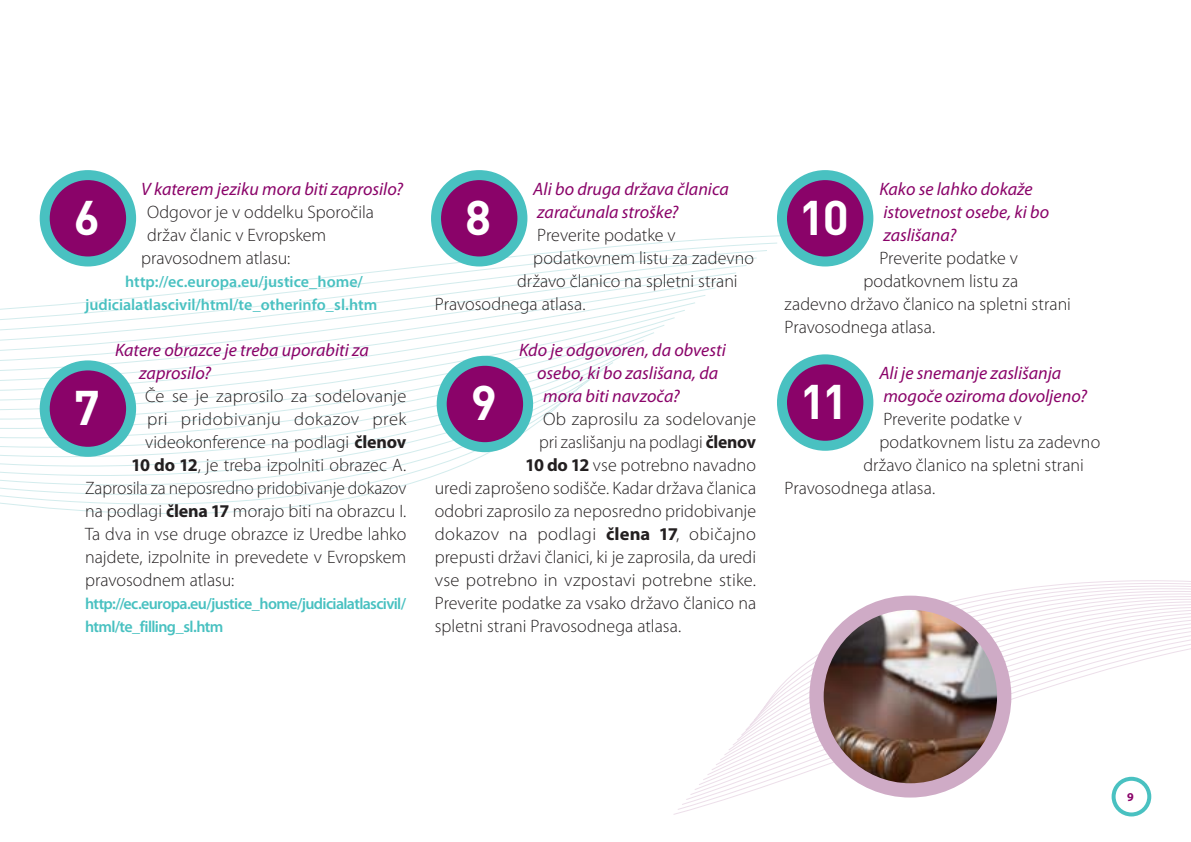
<style>
.page{position:relative;width:1191px;height:842px;background:#fff}
.page>*{position:absolute;margin:0;border:0;box-sizing:border-box;transform-origin:0 0}
.t1{font:700 48px "DIN Pro";color:#fff}
.t2{font:300 18px "Myriad Pro";color:#231f20}
.t3{font:italic 18px/23px "Myriad Pro";color:#8a0369}
.t4{font:300 18px "Myriad Pro";letter-spacing:.02em;color:#231f20}
.t5{font:300 18px "Myriad Pro";letter-spacing:.03em;color:#231f20}
.t6{font:600 16px/23px "Myriad Pro";letter-spacing:-.005em;color:#49c1c1}
.t7{font:600 16px/23px "Myriad Pro";letter-spacing:-.04em;color:#49c1c1}
.t8{font:700 12px "Myriad Pro";color:#8a0369}
.s1{font-weight:700}
</style>
<div class="page">
<svg style="left:0;top:170px;width:788px;height:344px"></svg>
<svg style="left:673px;top:580px;width:518px;height:236px"></svg>
<img style="left:818px;top:603px;width:186px;height:187px">
<div style="left:809px;top:596px;width:202px;height:201px;border:14px solid #cfabc6;border-radius:50%"></div>
<div style="left:45px;top:175px;width:86px;height:86px;background:#8a0369;border-radius:50%"></div>
<div style="left:40px;top:170px;width:96px;height:96px;border:10px solid #49c1c1;border-radius:50%"></div>
<div style="left:45px;top:365px;width:86px;height:87px;background:#8a0369;border-radius:50%"></div>
<div style="left:40px;top:360px;width:96px;height:97px;border:10px solid #49c1c1;border-radius:50%"></div>
<div style="left:436px;top:175px;width:86px;height:86px;background:#8a0369;border-radius:50%"></div>
<div style="left:431px;top:170px;width:96px;height:96px;border:10px solid #49c1c1;border-radius:50%"></div>
<div style="left:442px;top:361px;width:86px;height:86px;background:#8a0369;border-radius:50%"></div>
<div style="left:437px;top:356px;width:96px;height:96px;border:10px solid #49c1c1;border-radius:50%"></div>
<div style="left:782px;top:359px;width:86px;height:87px;background:#8a0369;border-radius:50%"></div>
<div style="left:777px;top:354px;width:96px;height:97px;border:10px solid #49c1c1;border-radius:50%"></div>
<div style="left:782px;top:175px;width:86px;height:86px;background:#8a0369;border-radius:50%"></div>
<div style="left:777px;top:170px;width:96px;height:96px;border:10px solid #49c1c1;border-radius:50%"></div>
<p class="t3" style="left:141px;top:177px;width:263px">V katerem jeziku mora biti zaprosilo?</p>
<p class="t2" style="left:147px;top:201px;width:228px">Odgovor je v oddelku Sporočila</p>
<p class="t2" style="left:147px;top:224px;width:181px">držav članic v Evropskem</p>
<p class="t2" style="left:141px;top:247px;width:151px">pravosodnem atlasu:</p>
<p class="t6" style="left:85px;top:269px;width:294px;text-indent:40px">http://ec.europa.eu/justice_home/ judicialatlascivil/html/te_otherinfo_sl.htm</p>
<p class="t3" style="left:139px;top:338px;width:231px;text-indent:-24px">Katere obrazce je treba uporabiti za zaprosilo?</p>
<p class="t2" style="left:145px;top:385px;width:263px">Če se je zaprosilo za sodelovanje</p>
<p class="t5" style="left:147px;top:408px;width:261px">pri pridobivanju dokazov prek</p>
<p class="t2" style="left:145px;top:431px;width:263px">videokonference na podlagi <span class="s1">členov</span></p>
<p class="t2" style="left:131px;top:454px;width:277px"><span class="s1">10 do 12</span>, je treba izpolniti obrazec A.</p>
<p class="t2" style="left:85px;top:477px;width:323px">Zaprosila za neposredno pridobivanje dokazov</p>
<p class="t2" style="left:85px;top:500px;width:323px">na podlagi <span class="s1">člena 17</span> morajo biti na obrazcu I.</p>
<p class="t2" style="left:85px;top:523px;width:323px">Ta dva in vse druge obrazce iz Uredbe lahko</p>
<p class="t2" style="left:85px;top:546px;width:323px">najdete, izpolnite in prevedete v Evropskem</p>
<p class="t2" style="left:85px;top:569px;width:151px">pravosodnem atlasu:</p>
<p class="t7" style="left:85px;top:591px;width:322px">http://ec.europa.eu/justice_home/judicialatlascivil/ html/te_filling_sl.htm</p>
<h1 class="t1" style="left:74px;top:185px;width:28px">6</h1>
<h1 class="t1" style="left:74px;top:375px;width:28px">7</h1>
<p class="t3" style="left:533px;top:177px;width:197px">Ali bo druga država članica zaračunala stroške?</p>
<p class="t2" style="left:537px;top:224px;width:140px">Preverite podatke v</p>
<p class="t2" style="left:533px;top:247px;width:222px">podatkovnem listu za zadevno</p>
<p class="t2" style="left:517px;top:270px;width:222px">državo članico na spletni strani</p>
<p class="t2" style="left:435px;top:293px;width:152px">Pravosodnega atlasa.</p>
<p class="t3" style="left:519px;top:338px;width:208px">Kdo je odgovoren, da obvesti</p>
<p class="t3" style="left:537px;top:361px;width:182px">osebo, ki bo zaslišana, da</p>
<p class="t3" style="left:543px;top:384px;width:138px">mora biti navzoča?</p>
<p class="t2" style="left:543px;top:408px;width:214px">Ob zaprosilu za sodelovanje</p>
<p class="t2" style="left:539px;top:431px;width:218px">pri zaslišanju na podlagi <span class="s1">členov</span></p>
<p class="t2" style="left:525px;top:454px;width:232px"><span class="s1">10 do 12</span> vse potrebno navadno</p>
<p class="t2" style="left:435px;top:477px;width:323px">uredi zaprošeno sodišče. Kadar država članica</p>
<p class="t2" style="left:435px;top:500px;width:323px">odobri zaprosilo za neposredno pridobivanje</p>
<p class="t4" style="left:435px;top:523px;width:323px">dokazov na podlagi <span class="s1">člena 17</span>, običajno</p>
<p class="t2" style="left:435px;top:546px;width:323px">prepusti državi članici, ki je zaprosila, da uredi</p>
<p class="t2" style="left:435px;top:569px;width:323px">vse potrebno in vzpostavi potrebne stike.</p>
<p class="t2" style="left:435px;top:592px;width:323px">Preverite podatke za vsako državo članico na</p>
<p class="t2" style="left:435px;top:615px;width:248px">spletni strani Pravosodnega atlasa.</p>
<p class="t3" style="left:879px;top:177px;width:171px">Kako se lahko dokaže istovetnost osebe, ki bo zaslišana?</p>
<p class="t2" style="left:879px;top:247px;width:140px">Preverite podatke v</p>
<p class="t2" style="left:863px;top:270px;width:156px">podatkovnem listu za</p>
<p class="t2" style="left:784px;top:293px;width:288px">zadevno državo članico na spletni strani</p>
<p class="t2" style="left:784px;top:316px;width:152px">Pravosodnega atlasa.</p>
<p class="t3" style="left:879px;top:361px;width:209px">Ali je snemanje zaslišanja mogoče oziroma dovoljeno?</p>
<p class="t2" style="left:883px;top:408px;width:140px">Preverite podatke v</p>
<p class="t2" style="left:879px;top:431px;width:222px">podatkovnem listu za zadevno</p>
<p class="t2" style="left:863px;top:454px;width:222px">državo članico na spletni strani</p>
<p class="t2" style="left:784px;top:477px;width:152px">Pravosodnega atlasa.</p>
<h1 class="t1" style="left:465px;top:185px;width:28px">8</h1>
<h1 class="t1" style="left:799px;top:185px;width:52px">10</h1>
<h1 class="t1" style="left:471px;top:370px;width:28px">9</h1>
<h1 class="t1" style="left:800px;top:369px;width:50px">11</h1>
<p class="t8" style="left:1127px;top:789px;width:8px">9</p>
</div>
